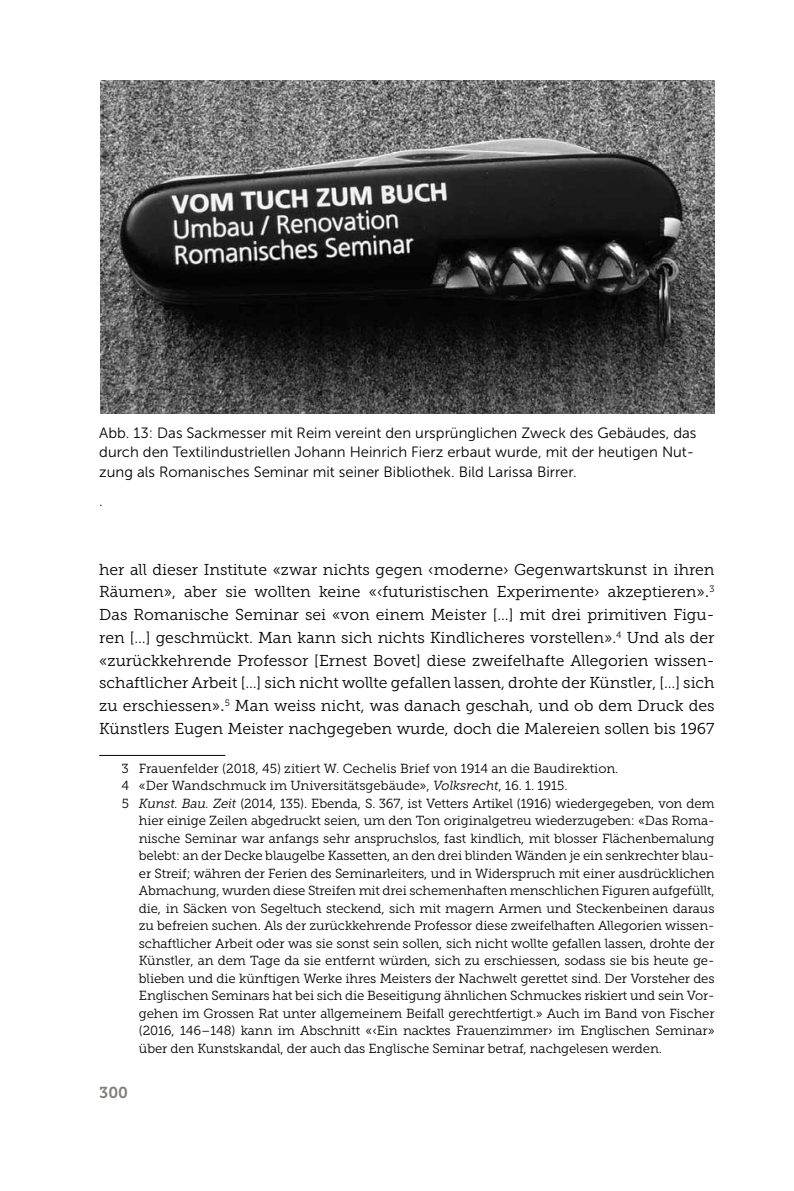
<style>
.page{position:relative;width:794px;height:1191px;background:#fff}
.page>*{position:absolute;margin:0;border:0;box-sizing:border-box;transform-origin:0 0}
.t1{font:15.75px/22.8px "Museo Slab 300";color:#000;text-align:justify}
.t2{font:15.75px "Museo Slab 700";color:#817e7b}
.t3{font:14.88px/19.2px "Museo Sans 300";color:#000}
.t4{font:13.12px "Museo Slab 300";letter-spacing:-.01em;color:#000}
.s1{font-size:19.25px}
.s2{font-style:italic}
</style>
<div class="page">
<img style="left:100px;top:80px;width:614px;height:333px">
<hr style="left:99px;top:755px;width:126px;height:1px;background:#000">
<p class="t3" style="left:99px;top:423px;width:599px">Abb. 13: Das Sackmesser mit Reim vereint den ursprünglichen Zweck des Gebäudes, das durch den Textilindustriellen Johann Heinrich Fierz erbaut wurde, mit der heutigen Nut&shy;zung als Romanisches Seminar mit seiner Bibliothek. Bild Larissa Birrer.</p>
<p class="t3" style="left:99px;top:492px;width:5px">.</p>
<p class="t1" style="left:99px;top:558px;width:617px">her all dieser Institute «zwar nichts gegen ‹moderne› Gegenwartskunst in ihren Räumen», aber sie wollten keine «‹futuristischen Experimente› akzeptieren»<span class="s1">.</span><sup>3<br></sup>Das Romanische Seminar sei «von einem Meister […] mit drei primitiven Figu&shy;ren […] geschmückt. Man kann sich nichts Kindlicheres vorstellen».<sup>4</sup> Und als der «zurückkehrende Professor [Ernest Bovet] diese zweifelhafte Allegorien wissen&shy;schaftlicher Arbeit […] sich nicht wollte gefallen lassen, drohte der Künstler, […] sich zu erschiessen»<span class="s1">.</span><sup>5</sup> Man weiss nicht, was danach geschah, und ob dem Druck des Künstlers Eugen Meister nachgegeben wurde, doch die Malereien sollen bis 1967</p>
<p class="t4" style="left:122px;top:761px;width:498px">3 Frauenfelder (2018, 45) zitiert W. Cechelis Brief von 1914 an die Baudirektion.</p>
<p class="t4" style="left:121px;top:778px;width:448px">4 «Der Wandschmuck im Universitätsgebäude», <span class="s2">Volksrecht</span>, 16. 1. 1915.</p>
<p class="t4" style="left:122px;top:796px;width:594px">5 <span class="s2">Kunst. Bau. Zeit</span> (2014, 135). Ebenda, S. 367, ist Vetters Artikel (1916) wiedergegeben, von dem</p>
<p class="t4" style="left:139px;top:813px;width:577px">hier einige Zeilen abgedruckt seien, um den Ton originalgetreu wiederzugeben: «Das Roma-</p>
<p class="t4" style="left:139px;top:831px;width:577px">nische Seminar war anfangs sehr anspruchslos, fast kindlich, mit blosser Flächenbemalung</p>
<p class="t4" style="left:139px;top:848px;width:577px">belebt: an der Decke blaugelbe Kassetten, an den drei blinden Wänden je ein senkrechter blau-</p>
<p class="t4" style="left:139px;top:866px;width:577px">er Streif; währen der Ferien des Seminarleiters, und in Widerspruch mit einer ausdrücklichen</p>
<p class="t4" style="left:139px;top:883px;width:577px">Abmachung, wurden diese Streifen mit drei schemenhaften menschlichen Figuren aufgefüllt,</p>
<p class="t4" style="left:139px;top:901px;width:577px">die, in Säcken von Segeltuch steckend, sich mit magern Armen und Steckenbeinen daraus</p>
<p class="t4" style="left:139px;top:918px;width:577px">zu befreien suchen. Als der zurückkehrende Professor diese zweifelhaften Allegorien wissen-</p>
<p class="t4" style="left:139px;top:936px;width:577px">schaftlicher Arbeit oder was sie sonst sein sollen, sich nicht wollte gefallen lassen, drohte der</p>
<p class="t4" style="left:139px;top:953px;width:577px">Künstler, an dem Tage da sie entfernt würden, sich zu erschiessen, sodass sie bis heute ge-</p>
<p class="t4" style="left:139px;top:971px;width:577px">blieben und die künftigen Werke ihres Meisters der Nachwelt gerettet sind. Der Vorsteher des</p>
<p class="t4" style="left:139px;top:988px;width:577px">Englischen Seminars hat bei sich die Beseitigung ähnlichen Schmuckes riskiert und sein Vor-</p>
<p class="t4" style="left:139px;top:1006px;width:577px">gehen im Grossen Rat unter allgemeinem Beifall gerechtfertigt.» Auch im Band von Fischer</p>
<p class="t4" style="left:139px;top:1023px;width:577px">(2016, 146–148) kann im Abschnitt «‹Ein nacktes Frauenzimmer› im Englischen Seminar»</p>
<p class="t4" style="left:139px;top:1041px;width:524px">über den Kunstskandal, der auch das Englische Seminar betraf, nachgelesen werden.</p>
<p class="t2" style="left:99px;top:1083px;width:30px">300</p>
</div>
